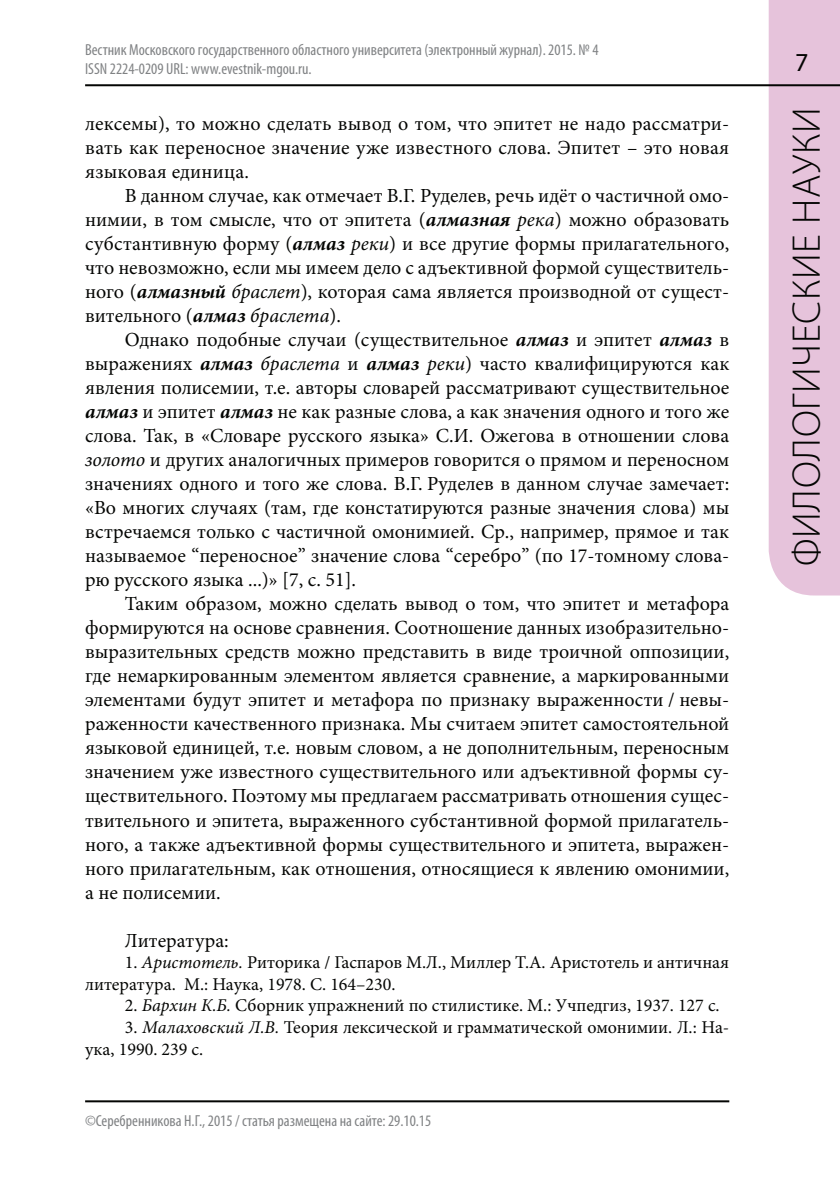
<style>
.page{position:relative;width:840px;height:1191px;background:#fff}
.page>*{position:absolute;margin:0;border:0;box-sizing:border-box;transform-origin:0 0}
.t1{font:300 40px "Myriad Pro";letter-spacing:.02em;color:#040503}
.t2{font:26px "Myriad Pro";color:#040503}
.t3{font:20px/24px "Minion Pro";color:#040503;text-align:justify}
.t4{font:18px/21.6px "Minion Pro";color:#040503}
.t5{font:condensed 16px/19.2px "Myriad Pro";color:#808284}
.s1{font-weight:700;font-style:italic}
.s2{font-style:italic}
</style>
<div class="page">
<div style="left:768px;top:0;width:71px;height:595px;background:#e6c3db"></div>
<hr style="left:85px;top:84px;width:754px;height:2px;background:#040503">
<hr style="left:85px;top:1100px;width:644px;height:2px;background:#040503">
<p class="t5" style="left:85px;top:41px;width:514px">Вестник Московского государственного областного университета (электронный журнал). 2015. № 4<br>ISSN 2224-0209 URL: www.evestnik-mgou.ru.</p>
<p class="t3" style="left:85px;top:113px;width:645px">лексемы), то можно сделать вывод о том, что эпитет не надо рассматри&shy;вать как переносное значение уже известного слова. Эпитет – это новая языковая единица.</p>
<p class="t3" style="left:85px;top:185px;width:645px;text-indent:40px">В данном случае, как отмечает В.Г. Руделев, речь идёт о частичной омо&shy;нимии, в том смысле, что от эпитета (<span class="s1">алмазная</span> <span class="s2">река</span>) можно образовать субстантивную форму (<span class="s1">алмаз</span> <span class="s2">реки</span>) и все другие формы прилагательного, что невозможно, если мы имеем дело с адъективной формой существитель&shy;ного (<span class="s1">алмазный</span> <span class="s2">браслет</span>), которая сама является производной от сущест&shy;вительного (<span class="s1">алмаз</span> <span class="s2">браслета</span>).</p>
<p class="t3" style="left:85px;top:329px;width:645px;text-indent:40px">Однако подобные случаи (существительное <span class="s1">алмаз</span> и эпитет <span class="s1">алмаз</span> в выражениях <span class="s1">алмаз</span> <span class="s2">браслета</span> и <span class="s1">алмаз</span> <span class="s2">реки</span>) часто квалифицируются как явления полисемии, т.е. авторы словарей рассматривают существительное <span class="s1">алмаз</span> и эпитет <span class="s1">алмаз</span> не как разные слова, а как значения одного и того же слова. Так, в «Словаре русского языка» С.И. Ожегова в отношении слова <span class="s2">золото</span> и других аналогичных примеров говорится о прямом и переносном значениях одного и того же слова. В.Г. Руделев в данном случае замечает: «Во многих случаях (там, где констатируются разные значения слова) мы встречаемся только с частичной омонимией. Ср., например, прямое и так называемое “переносное” значение слова “серебро” (по 17-томному слова&shy;рю русского языка ...)» [7, с. 51].</p>
<p class="t3" style="left:85px;top:593px;width:645px;text-indent:40px">Таким образом, можно сделать вывод о том, что эпитет и метафора формируются на основе сравнения. Соотношение данных изобразительно&shy;выразительных средств можно представить в виде троичной оппозиции, где немаркированным элементом является сравнение, а маркированными элементами будут эпитет и метафора по признаку выраженности / невы&shy;раженности качественного признака. Мы считаем эпитет самостоятельной языковой единицей, т.е. новым словом, а не дополнительным, переносным значением уже известного существительного или адъективной формы су&shy;ществительного. Поэтому мы предлагаем рассматривать отношения сущес&shy;твительного и эпитета, выраженного субстантивной формой прилагатель&shy;ного, а также адъективной формы существительного и эпитета, выражен&shy;ного прилагательным, как отношения, относящиеся к явлению омонимии, а не полисемии.</p>
<p class="t3" style="left:125px;top:929px;width:105px">Литература:</p>
<p class="t4" style="left:85px;top:953px;width:645px;text-indent:40px">1. <span class="s2">Аристотель.</span> Риторика / Гаспаров М.Л., Миллер Т.А. Аристотель и античная литература. М.: Наука, 1978. С. 164–230.</p>
<p class="t4" style="left:125px;top:996px;width:596px">2. <span class="s2">Бархин К.Б.</span> Сборник упражнений по стилистике. М.: Учпедгиз, 1937. 127 с.</p>
<p class="t4" style="left:85px;top:1017px;width:645px;text-indent:40px">3. <span class="s2">Малаховский Л.В.</span> Теория лексической и грамматической омонимии. Л.: На&shy;ука, 1990. 239 с.</p>
<p class="t5" style="left:85px;top:1113px;width:347px">©Серебренникова Н.Г., 2015 / статья размещена на сайте: 29.10.15</p>
<h2 class="t2" style="left:794px;top:53px;width:15px">7</h2>
<h1 class="t1" style="left:790px;top:566px;width:460px;rotate:-90deg">ФИЛОЛОГИЧЕСКИЕ НАУКИ</h1>
</div>
